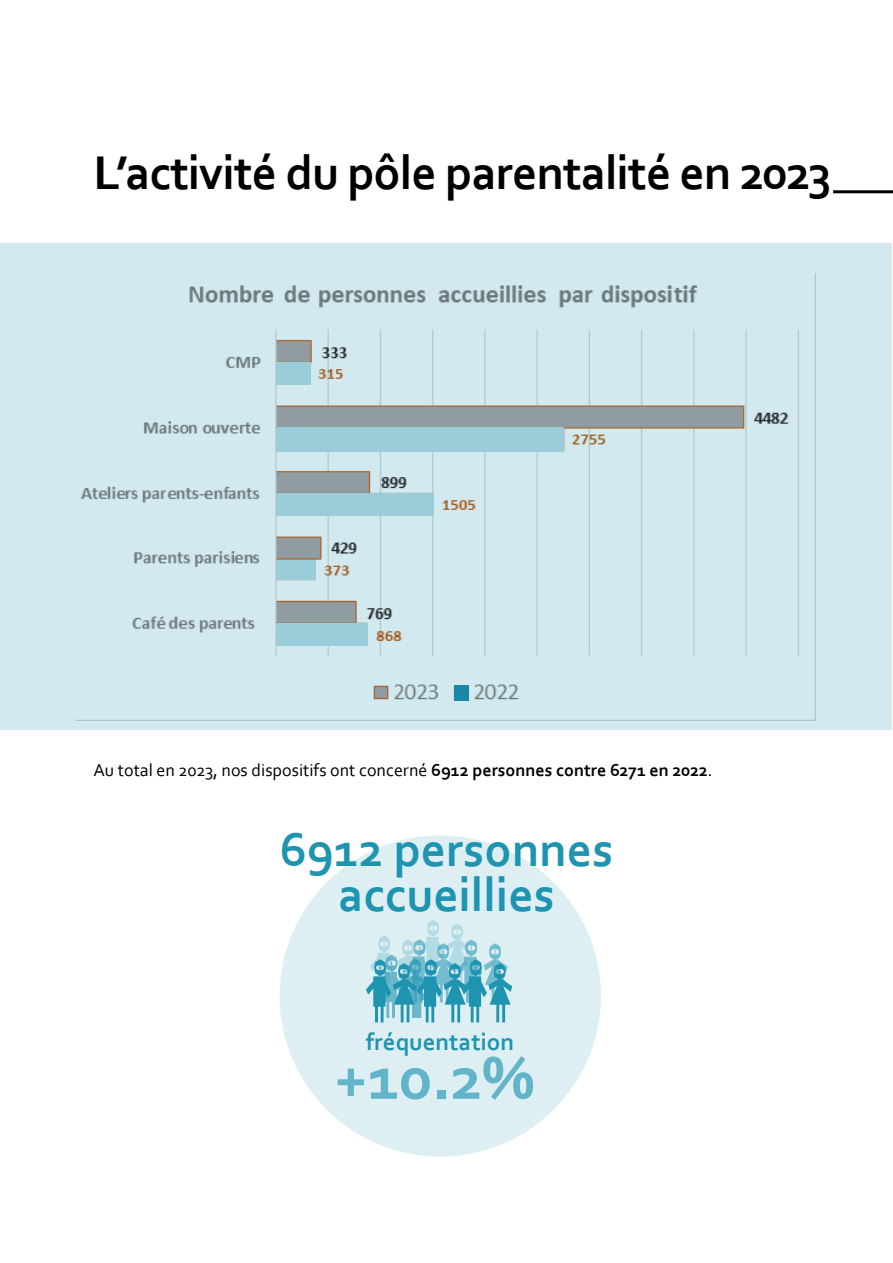
<style>
.page{position:relative;width:893px;height:1263px;background:#fff}
.page>*{position:absolute;margin:0;border:0;box-sizing:border-box;transform-origin:0 0}
.t1{font:700 63.45px "Corbel";color:#62b4c8}
.t2{font:700 49.5px "Corbel";letter-spacing:-.02em;color:#000}
.t3{font:700 49.5px/45px "Corbel";color:#1f94b1;text-align:center}
.t4{font:700 24.75px "Corbel";color:#1f94b1}
.t5{font:18px "Corbel";color:#000}
.s1{font-weight:700}
</style>
<div class="page">
<div style="left:0;top:244px;width:891px;height:486px;background:#d2eaef"></div>
<hr style="left:833px;top:190px;width:60px;height:3px;background:#000">
<div style="left:280px;top:835px;width:321px;height:322px;background:#ddeff3;border-radius:50%"></div>
<div style="left:426px;top:1001px;width:3px;height:21px;border:2px solid #1f94b1"></div>
<div style="left:431px;top:1001px;width:3px;height:21px;border:2px solid #1f94b1"></div>
<div style="left:451px;top:1001px;width:3px;height:21px;border:2px solid #1f94b1"></div>
<div style="left:457px;top:1001px;width:3px;height:21px;border:2px solid #1f94b1"></div>
<div style="left:375px;top:1001px;width:3px;height:21px;border:2px solid #1f94b1"></div>
<div style="left:381px;top:1001px;width:2px;height:21px;border:2px solid #1f94b1"></div>
<div style="left:401px;top:1001px;width:2px;height:21px;border:2px solid #1f94b1"></div>
<div style="left:407px;top:1001px;width:2px;height:21px;border:2px solid #1f94b1"></div>
<div style="left:471px;top:1001px;width:3px;height:21px;border:2px solid #1f94b1"></div>
<div style="left:476px;top:1001px;width:3px;height:21px;border:2px solid #1f94b1"></div>
<div style="left:496px;top:1001px;width:3px;height:21px;border:2px solid #1f94b1"></div>
<div style="left:502px;top:1001px;width:3px;height:21px;border:2px solid #1f94b1"></div>
<div style="left:427px;top:921px;width:12px;height:15px;border:11px solid #1f94b1;border-radius:50%"></div>
<div style="left:451px;top:924px;width:12px;height:16px;border:11px solid #1f94b1;border-radius:50%"></div>
<svg style="left:366px;top:926px;width:147px;height:95px"></svg>
<img style="left:75px;top:274px;width:740px;height:446px">
<div style="left:277px;top:363px;width:34px;height:22px;background:#9accd9"></div>
<div style="left:277px;top:560px;width:39px;height:20px;background:#9accd9"></div>
<div style="left:454px;top:686px;width:15px;height:15px;background:#1987a5"></div>
<div style="left:277px;top:624px;width:91px;height:22px;background:#9accd9"></div>
<div style="left:277px;top:493px;width:156px;height:22px;background:#9accd9"></div>
<div style="left:277px;top:427px;width:287px;height:24px;background:#9accd9"></div>
<h2 class="t2" style="left:94px;top:142px;width:740px">L’activité du pôle parentalité en 2023</h2>
<p class="t5" style="left:94px;top:759px;width:620px">Au total en 2023, nos dispositifs ont concerné <span class="s1">6912 personnes contre 6271 en 2022</span>.</p>
<h2 class="t3" style="left:280px;top:826px;width:335px">6912 personnes accueillies</h2>
<h3 class="t4" style="left:366px;top:1027px;width:150px">fréquentation</h3>
<h1 class="t1" style="left:334px;top:1038px;width:202px">+10.2%</h1>
</div>
